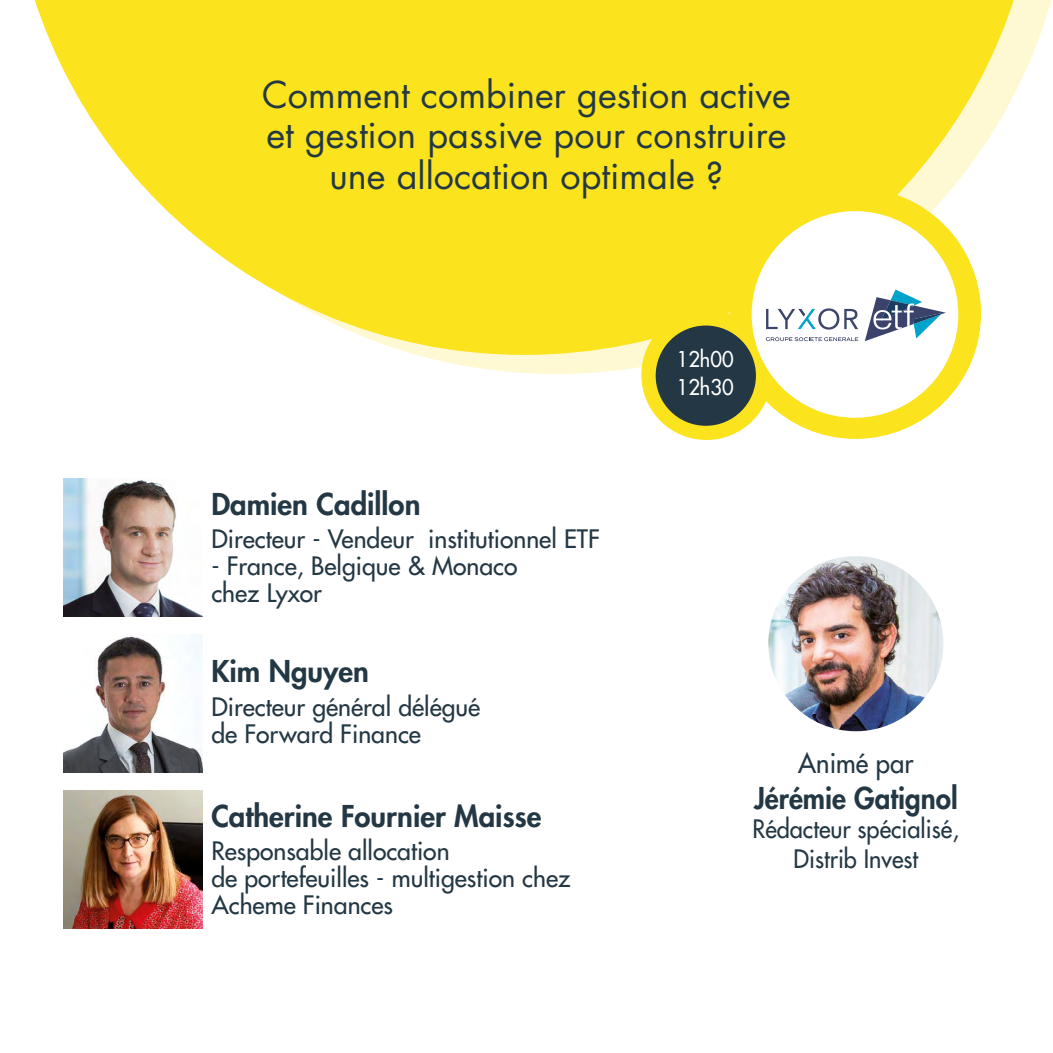
<style>
.page{position:relative;width:1053px;height:1053px;background:#fff}
.page>*{position:absolute;margin:0;border:0;box-sizing:border-box;transform-origin:0 0}
.t1{font:36px/40.5px "Futura";color:#233844;text-align:center}
.t2{font:800 29.25px "Futura";color:#233844}
.t3{font:800 29.25px "Futura";color:#233844;scale:.95 1}
.t4{font:27px "Futura";color:#233844;scale:.95 1}
.t5{font:24.75px/27px "Futura";color:#233844}
.t6{font:24.75px/29.7px "Futura";color:#233844;text-align:center;scale:.95 1}
.t7{font:21.15px/27.7px "Futura";color:#fff;scale:.95 1}
</style>
<div class="page">
<svg style="left:418px;top:0;width:634px;height:374px"></svg>
<svg style="left:34px;top:0;width:1005px;height:355px;fill:#fbe31d"></svg>
<img style="left:768px;top:556px;width:175px;height:175px;border-radius:88px">
<div style="left:730px;top:188px;width:250px;height:251px;background:#fbe31d;border-radius:50%"></div>
<div style="left:641px;top:310px;width:130px;height:130px;background:#fbe31d;border-radius:50%"></div>
<div style="left:751px;top:211px;width:207px;height:207px;background:#fff;border-radius:50%"></div>
<div style="left:655px;top:325px;width:100px;height:101px;background:#233844;border-radius:50px"></div>
<img style="left:64px;top:478px;width:138px;height:138px">
<img style="left:64px;top:634px;width:138px;height:138px">
<img style="left:64px;top:790px;width:138px;height:138px">
<svg style="left:766px;top:308px;width:92px;height:21px"></svg>
<svg style="left:765px;top:337px;width:93px;height:4px"></svg>
<svg style="left:865px;top:289px;width:80px;height:52px"></svg>
<h1 class="t1" style="left:262px;top:75px;width:530px">Comment combiner gestion active et gestion passive pour construire une allocation optimale ?</h1>
<p class="t2" style="left:211px;top:484px;width:211px">Damien Cadillon</p>
<p class="t5" style="left:211px;top:525px;width:390px">Directeur - Vendeur institutionnel ETF</p>
<p class="t5" style="left:211px;top:552px;width:307px">- France, Belgique &amp; Monaco chez Lyxor</p>
<p class="t2" style="left:211px;top:651px;width:159px">Kim Nguyen</p>
<p class="t5" style="left:211px;top:692px;width:270px">Directeur général délégué de Forward Finance</p>
<p class="t2" style="left:211px;top:796px;width:331px">Catherine Fournier Maisse</p>
<p class="t5" style="left:211px;top:837px;width:360px">Responsable allocation<br>de portefeuilles - multigestion chez<br>Acheme Finances</p>
<p class="t7" style="left:676px;top:345px;width:61px">12h00<br>12h30</p>
<p class="t4" style="left:798px;top:745px;width:123px">Animé par</p>
<p class="t3" style="left:754px;top:778px;width:216px">Jérémie Gatignol</p>
<p class="t6" style="left:752px;top:814px;width:219px">Rédacteur spécialisé,<br>Distrib Invest</p>
</div>
